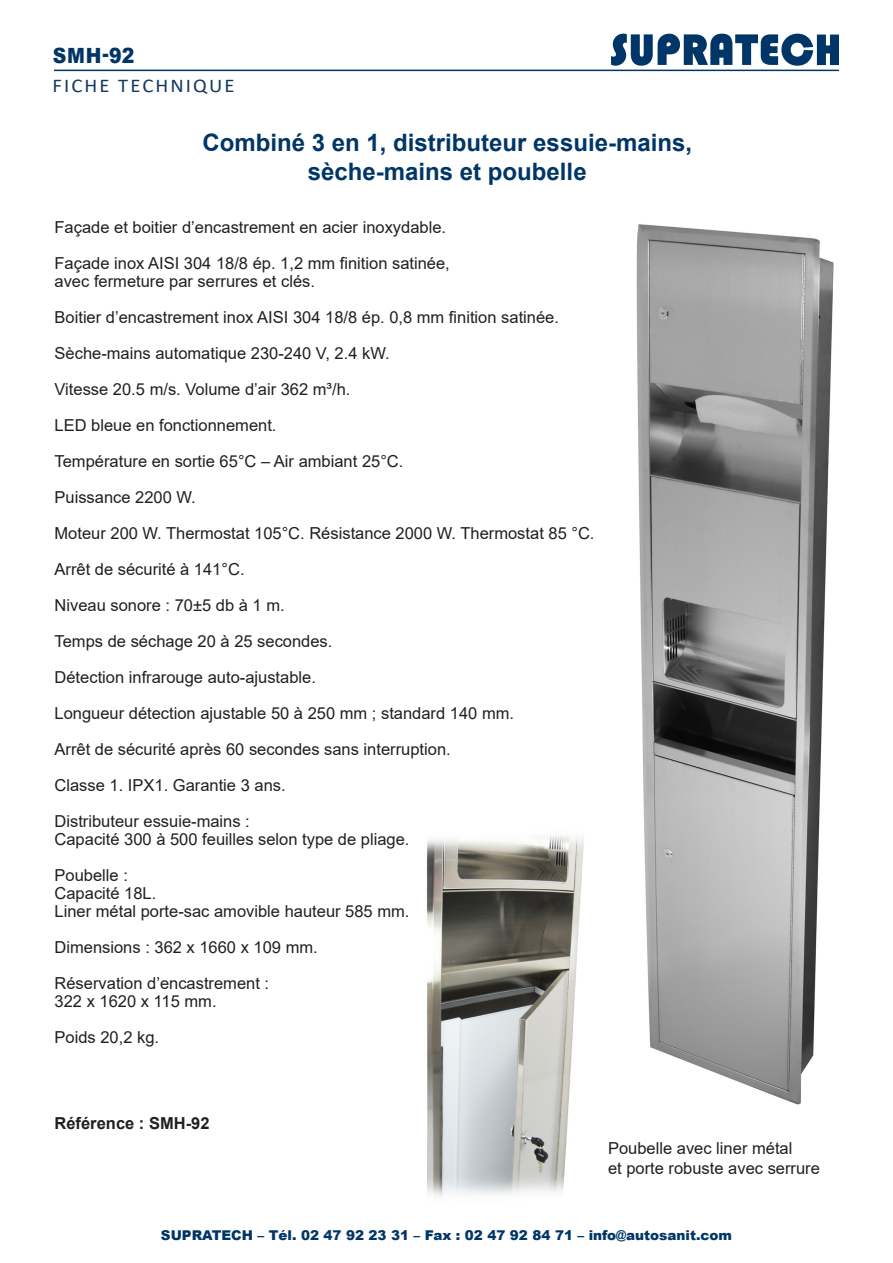
<style>
.page{position:relative;width:893px;height:1263px;background:#fff}
.page>*{position:absolute;margin:0;border:0;box-sizing:border-box;transform-origin:0 0}
.t1{font:700 24px "Arial";color:#003667}
.t2{font:900 21px "Arial";color:#003667;scale:.9 1}
.t3{font:19.5px "Calibri";letter-spacing:.1em;color:#113861;scale:1.06 1}
.t4{font:16.5px "Arial";color:#231f20}
.t5{font:700 16.5px "Arial";color:#231f20}
.t6{font:900 13.5px "Arial";color:#003667}
</style>
<div class="page">
<svg style="left:611px;top:34px;width:228px;height:32px"></svg>
<hr style="left:54px;top:70px;width:785px;height:1px;background:#003667">
<img style="left:636px;top:224px;width:198px;height:881px">
<img style="left:426px;top:835px;width:158px;height:362px">
<p class="t2" style="left:53px;top:40px;width:92px">SMH-92</p>
<p class="t3" style="left:53px;top:72px;width:173px">FICHE TECHNIQUE</p>
<p class="t1" style="left:203px;top:126px;width:491px">Combiné 3 en 1, distributeur essuie-mains,</p>
<p class="t1" style="left:308px;top:155px;width:280px">sèche-mains et poubelle</p>
<p class="t4" style="left:55px;top:216px;width:393px">Façade et boitier d’encastrement en acier inoxydable.</p>
<p class="t4" style="left:55px;top:252px;width:397px">Façade inox AISI 304 18/8 ép. 1,2 mm finition satinée,</p>
<p class="t4" style="left:55px;top:270px;width:262px">avec fermeture par serrures et clés.</p>
<p class="t4" style="left:55px;top:306px;width:506px">Boitier d’encastrement inox AISI 304 18/8 ép. 0,8 mm finition satinée.</p>
<p class="t4" style="left:55px;top:342px;width:337px">Sèche-mains automatique 230-240 V, 2.4 kW.</p>
<p class="t4" style="left:55px;top:378px;width:297px">Vitesse 20.5 m/s. Volume d’air 362 m³/h.</p>
<p class="t4" style="left:55px;top:414px;width:223px">LED bleue en fonctionnement.</p>
<p class="t4" style="left:55px;top:450px;width:350px">Température en sortie 65°C – Air ambiant 25°C.</p>
<p class="t4" style="left:55px;top:486px;width:143px">Puissance 2200 W.</p>
<p class="t4" style="left:55px;top:522px;width:541px">Moteur 200 W. Thermostat 105°C. Résistance 2000 W. Thermostat 85 °C.</p>
<p class="t4" style="left:55px;top:558px;width:192px">Arrêt de sécurité à 141°C.</p>
<p class="t4" style="left:55px;top:594px;width:232px">Niveau sonore : 70±5 db à 1 m.</p>
<p class="t4" style="left:55px;top:630px;width:279px">Temps de séchage 20 à 25 secondes.</p>
<p class="t4" style="left:55px;top:666px;width:263px">Détection infrarouge auto-ajustable.</p>
<p class="t4" style="left:55px;top:702px;width:461px">Longueur détection ajustable 50 à 250 mm ; standard 140 mm.</p>
<p class="t4" style="left:55px;top:738px;width:398px">Arrêt de sécurité après 60 secondes sans interruption.</p>
<p class="t4" style="left:55px;top:774px;width:233px">Classe 1. IPX1. Garantie 3 ans.</p>
<p class="t4" style="left:55px;top:810px;width:197px">Distributeur essuie-mains :</p>
<p class="t4" style="left:55px;top:828px;width:356px">Capacité 300 à 500 feuilles selon type de pliage.</p>
<p class="t4" style="left:55px;top:864px;width:75px">Poubelle :</p>
<p class="t4" style="left:55px;top:882px;width:103px">Capacité 18L.</p>
<p class="t4" style="left:55px;top:900px;width:356px">Liner métal porte-sac amovible hauteur 585 mm.</p>
<p class="t4" style="left:55px;top:936px;width:265px">Dimensions : 362 x 1660 x 109 mm.</p>
<p class="t4" style="left:55px;top:972px;width:216px">Réservation d’encastrement :</p>
<p class="t4" style="left:55px;top:990px;width:164px">322 x 1620 x 115 mm.</p>
<p class="t4" style="left:55px;top:1026px;width:106px">Poids 20,2 kg.</p>
<p class="t5" style="left:55px;top:1111px;width:156px">Référence : SMH-92</p>
<p class="t4" style="left:608px;top:1137px;width:186px">Poubelle avec liner métal</p>
<p class="t4" style="left:608px;top:1156px;width:213px">et porte robuste avec serrure</p>
<p class="t6" style="left:161px;top:1225px;width:572px">SUPRATECH – Tél. 02 47 92 23 31 – Fax : 02 47 92 84 71 – info@autosanit.com</p>
</div>
